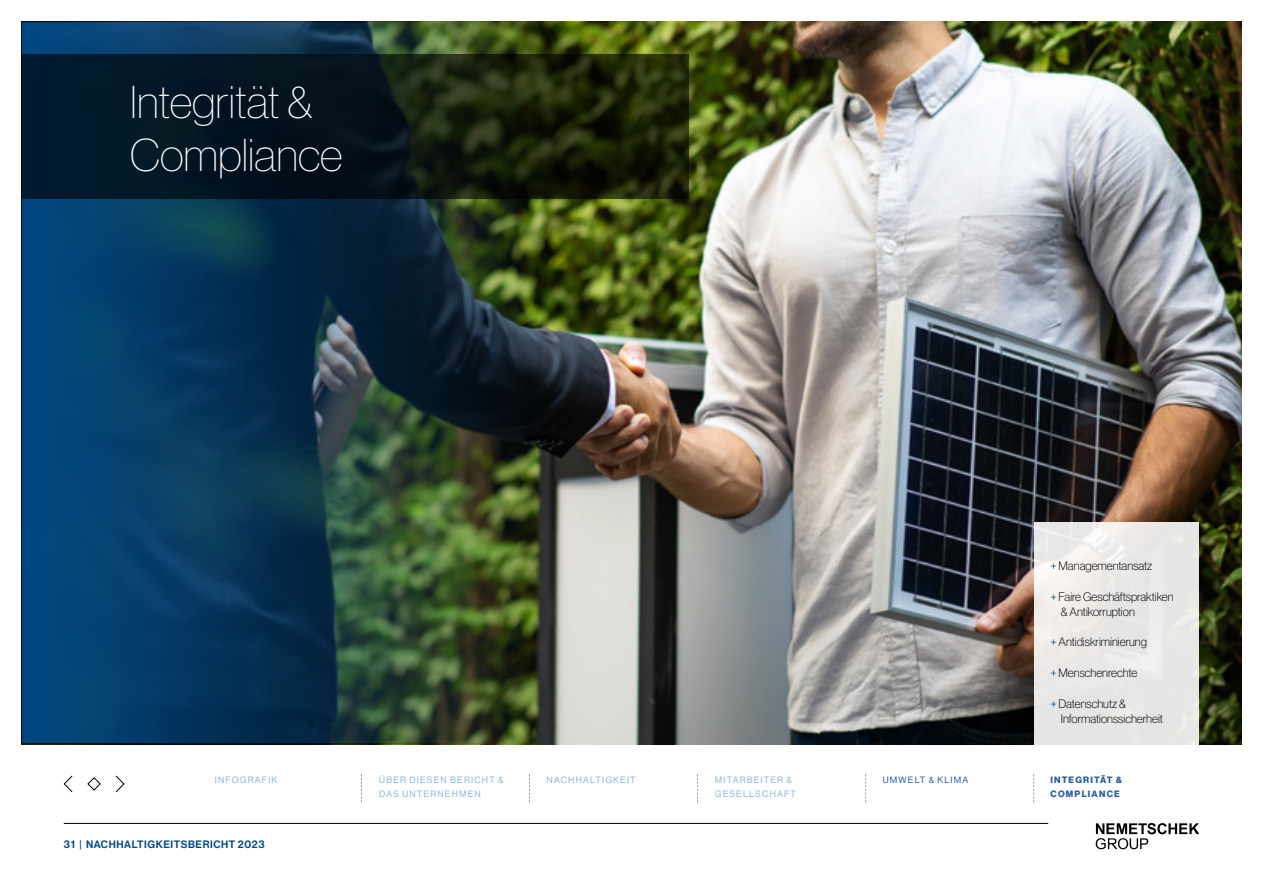
<style>
.page{position:relative;width:1263px;height:893px;background:#fff}
.page>*{position:absolute;margin:0;border:0;box-sizing:border-box;transform-origin:0 0}
.t1{font:45px/52.5px "Neue Haas Display X Thin";color:#fff}
.t2{font:100 12px/15px "Neue Haas Display";color:#000}
.t3{font:10.5px "Neue Haas Display Mediu";letter-spacing:.055em;color:#004884}
.t4{font:9px/13.5px "Neue Haas Display";letter-spacing:.13em;color:#8ab5e1}
.t5{font:700 9px/13.5px "Neue Haas Display";letter-spacing:.13em;color:#275b9b}
.t6{font:9px "Neue Haas Display";letter-spacing:.13em;color:#275b9b}
.s1{font-weight:300;color:#004884}
</style>
<div class="page">
<hr style="left:64px;top:823px;width:984px;height:1px;background:#000">
<svg style="left:1096px;top:823px;width:103px;height:26px"></svg>
<svg style="left:87px;top:777px;width:14px;height:14px"></svg>
<svg style="left:63px;top:775px;width:10px;height:17px"></svg>
<svg style="left:115px;top:775px;width:10px;height:17px"></svg>
<img style="left:546px;top:21px;width:696px;height:723px">
<img style="left:23px;top:23px;width:521px;height:719px">
<svg style="left:21px;top:54px;width:668px;height:145px"></svg>
<div style="left:1034px;top:522px;width:164px;height:226px;background:linear-gradient(to right,#eeeceb,#e6e7e6)"></div>
<svg style="left:361px;top:774px;width:1px;height:28px"></svg>
<svg style="left:529px;top:774px;width:1px;height:28px"></svg>
<svg style="left:697px;top:774px;width:1px;height:28px"></svg>
<svg style="left:865px;top:774px;width:1px;height:28px"></svg>
<svg style="left:1033px;top:774px;width:1px;height:28px"></svg>
<h1 class="t1" style="left:130px;top:76px;width:214px">Integrität &amp;<br>Compliance</h1>
<p class="t4" style="left:215px;top:773px;width:64px">INFOGRAFIK</p>
<p class="t3" style="left:64px;top:839px;width:202px">31 | NACHHALTIGKEITSBERICHT 2023</p>
<p class="t2" style="left:1050px;top:558px;width:104px"><span class="s1">+</span> Managementansatz</p>
<p class="t2" style="left:1061px;top:589px;width:114px;text-indent:-10px"><span class="s1">+</span> Faire Geschäftspraktiken &amp; Antikorruption</p>
<p class="t2" style="left:1050px;top:635px;width:98px"><span class="s1">+</span> Antidiskriminierung</p>
<p class="t2" style="left:1050px;top:665px;width:89px"><span class="s1">+</span> Menschenrechte</p>
<p class="t2" style="left:1061px;top:696px;width:104px;text-indent:-10px"><span class="s1">+</span> Datenschutz &amp;<br>Informationssicherheit</p>
<p class="t4" style="left:379px;top:773px;width:126px">ÜBER DIESEN BERICHT &amp;<br>DAS UNTERNEHMEN</p>
<p class="t4" style="left:547px;top:773px;width:91px">NACHHALTIGKEIT</p>
<p class="t4" style="left:715px;top:773px;width:83px">MITARBEITER &amp;<br>GESELLSCHAFT</p>
<p class="t6" style="left:883px;top:775px;width:87px">UMWELT &amp; KLIMA</p>
<p class="t5" style="left:1050px;top:773px;width:73px">INTEGRITÄT &amp;<br>COMPLIANCE</p>
</div>
